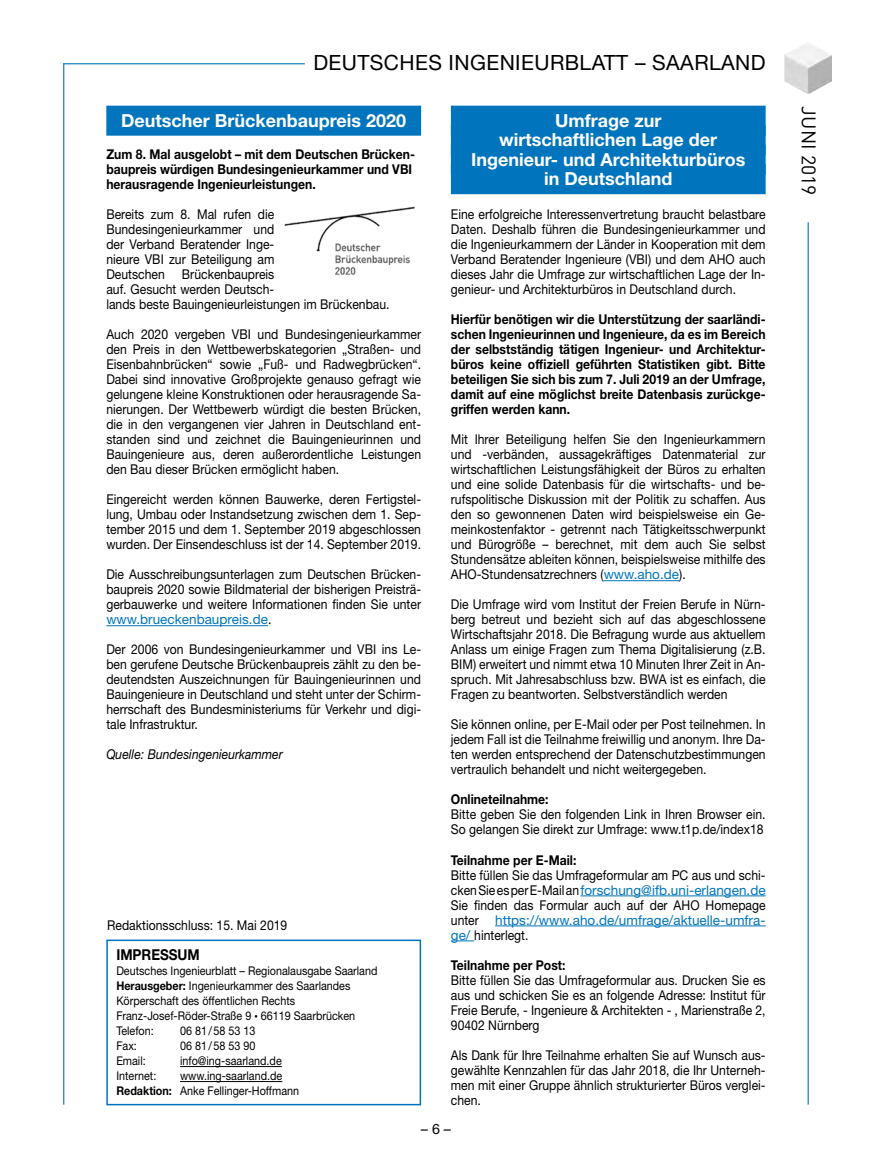
<style>
.page{position:relative;width:872px;height:1170px;background:#fff}
.page>*{position:absolute;margin:0;border:0;box-sizing:border-box;transform-origin:0 0}
.t1{font:21px "Helvetica Neue LT Std";letter-spacing:.02em;color:#000}
.t2{font:19.5px "DINOT";letter-spacing:.005em;color:#000}
.t3{font:700 18px/19.5px "Helvetica Neue LT Std";color:#fff;text-align:center}
.t4{font:700 15px "Helvetica Neue LT Std";color:#000;scale:.9 1}
.t5{font:14.25px "Helvetica Neue LT Std";color:#000}
.t6{font:13.5px/15px "Helvetica Neue LT Std";color:#000;text-align:justify;scale:.9 1}
.t7{font:700 13.5px/15px "Helvetica Neue LT Std";color:#000;scale:.9 1}
.t8{font:italic 13.5px "Helvetica Neue LT Std";color:#000;scale:.9 1}
.t9{font:12px/15px "Helvetica Neue LT Std";color:#000;scale:.9 1}
.s1{color:#0074bc}
.s2{font-weight:700}
.s3{font-size:7.5px}
</style>
<div class="page">
<hr style="left:807px;top:222px;width:1px;height:882px;background:#0074bc">
<hr style="left:63px;top:63px;width:1px;height:1041px;background:#0074bc">
<hr style="left:63px;top:63px;width:242px;height:1px;background:#0074bc">
<img style="left:784px;top:43px;width:48px;height:51px">
<hr style="left:180px;top:1066px;width:102px;height:1px;background:#000">
<hr style="left:180px;top:1081px;width:102px;height:1px;background:#000">
<div style="left:106px;top:939px;width:315px;height:166px;border:2px solid #0074bc"></div>
<div style="left:106px;top:106px;width:315px;height:30px;background:#0074bc"></div>
<hr style="left:106px;top:625px;width:162px;height:1px;background:#0074bc">
<div style="left:451px;top:106px;width:314px;height:30px;background:#0074bc"></div>
<div style="left:451px;top:125px;width:314px;height:30px;background:#0074bc"></div>
<div style="left:451px;top:145px;width:314px;height:30px;background:#0074bc"></div>
<div style="left:451px;top:164px;width:314px;height:30px;background:#0074bc"></div>
<hr style="left:603px;top:580px;width:76px;height:1px;background:#0074bc">
<hr style="left:580px;top:895px;width:185px;height:1px;background:#0074bc">
<hr style="left:495px;top:925px;width:270px;height:1px;background:#0074bc">
<svg style="left:451px;top:940px;width:23px;height:1px"></svg>
<img style="left:284px;top:206px;width:131px;height:70px">
<h1 class="t1" style="left:313px;top:50px;width:454px">DEUTSCHES INGENIEURBLATT – SAARLAND</h1>
<h3 class="t3" style="left:121px;top:110px;width:287px">Deutscher Brückenbaupreis 2020</h3>
<p class="t7" style="left:106px;top:146px;width:343px">Zum 8. Mal ausgelobt – mit dem Deutschen Brücken&shy;baupreis würdigen Bundesingenieurkammer und VBI herausragende Ingenieurleistungen.</p>
<p class="t6" style="left:106px;top:207px;width:188px">Bereits zum 8. Mal rufen die Bundesingenieurkammer und der Verband Beratender Inge&shy;nieure VBI zur Beteiligung am Deutschen</p>
<p class="t6" style="left:106px;top:267px;width:316px;text-align:left;text-indent:76px">Brückenbaupreis<br>auf. Gesucht werden Deutsch-<br>lands beste Bauingenieurleistungen im Brückenbau.</p>
<p class="t6" style="left:106px;top:327px;width:351px">Auch 2020 vergeben VBI und Bundesingenieurkammer den Preis in den Wettbewerbskategorien „Straßen- und Eisenbahnbrücken“ sowie „Fuß- und Radwegbrücken“.<br>Dabei sind innovative Großprojekte genauso gefragt wie gelungene kleine Konstruktionen oder herausragende Sa&shy;nierungen. Der Wettbewerb würdigt die besten Brücken, die in den vergangenen vier Jahren in Deutschland ent&shy;standen sind und zeichnet die Bauingenieurinnen und Bauingenieure aus, deren außerordentliche Leistungen den Bau dieser Brücken ermöglicht haben.</p>
<p class="t6" style="left:106px;top:492px;width:351px">Eingereicht werden können Bauwerke, deren Fertigstel&shy;lung, Umbau oder Instandsetzung zwischen dem 1. Sep&shy;tember 2015 und dem 1. September 2019 abgeschlossen wurden. Der Einsendeschluss ist der 14. September 2019.</p>
<p class="t6" style="left:106px;top:567px;width:351px">Die Ausschreibungsunterlagen zum Deutschen Brücken&shy;baupreis 2020 sowie Bildmaterial der bisherigen Preisträ&shy;gerbauwerke und weitere Informationen finden Sie unter <span class="s1">www.brueckenbaupreis.de</span>.</p>
<p class="t6" style="left:106px;top:642px;width:351px">Der 2006 von Bundesingenieurkammer und VBI ins Le&shy;ben gerufene Deutsche Brückenbaupreis zählt zu den be&shy;deutendsten Auszeichnungen für Bauingenieurinnen und Bauingenieure in Deutschland und steht unter der Schirm&shy;herrschaft des Bundesministeriums für Verkehr und digi&shy;tale Infrastruktur.</p>
<p class="t8" style="left:106px;top:746px;width:198px">Quelle: Bundesingenieurkammer</p>
<p class="t6" style="left:107px;top:917px;width:202px">Redaktionsschluss: 15. Mai 2019</p>
<p class="t4" style="left:116px;top:945px;width:94px">IMPRESSUM</p>
<p class="t9" style="left:116px;top:963px;width:292px">Deutsches Ingenieurblatt – Regionalausgabe Saarland <span class="s2">Herausgeber:</span> Ingenieurkammer des Saarlandes Körperschaft des öffentlichen Rechts Franz-Josef-Röder-Straße 9 <span class="s3">•</span> 66119 Saarbrücken Telefon:</p>
<p class="t9" style="left:180px;top:1023px;width:85px">06 81/58 53 13</p>
<p class="t9" style="left:116px;top:1038px;width:24px">Fax:</p>
<p class="t9" style="left:180px;top:1038px;width:85px">06 81/58 53 90</p>
<p class="t9" style="left:116px;top:1053px;width:34px">Email:</p>
<p class="t9" style="left:180px;top:1053px;width:114px">info@ing-saarland.de</p>
<p class="t9" style="left:116px;top:1068px;width:46px">Internet:</p>
<p class="t9" style="left:116px;top:1068px;width:205px;text-indent:64px">www.ing-saarland.de<br><span class="s2">Redaktion:</span> Anke Fellinger-Hoffmann</p>
<h3 class="t3" style="left:471px;top:110px;width:276px">Umfrage zur<br>wirtschaftlichen Lage der<br>Ingenieur- und Architekturbüros in Deutschland</h3>
<p class="t6" style="left:451px;top:207px;width:351px">Eine erfolgreiche Interessenvertretung braucht belastbare Daten. Deshalb führen die Bundesingenieurkammer und die Ingenieurkammern der Länder in Kooperation mit dem Verband Beratender Ingenieure (VBI) und dem AHO auch dieses Jahr die Umfrage zur wirtschaftlichen Lage der In&shy;genieur- und Architekturbüros in Deutschland durch.</p>
<p class="t7" style="left:451px;top:311px;width:351px;text-align:justify">Hierfür benötigen wir die Unterstützung der saarländi&shy;schen Ingenieurinnen und Ingenieure, da es im Bereich der selbstständig tätigen Ingenieur- und Architektur&shy;büros keine offiziell geführten Statistiken gibt. Bitte beteiligen Sie sich bis zum 7. Juli 2019 an der Umfrage, damit auf eine möglichst breite Datenbasis zurückge&shy;griffen werden kann.</p>
<p class="t6" style="left:451px;top:432px;width:351px">Mit Ihrer Beteiligung helfen Sie den Ingenieurkammern und -verbänden, aussagekräftiges Datenmaterial zur wirtschaftlichen Leistungsfähigkeit der Büros zu erhalten und eine solide Datenbasis für die wirtschafts- und be&shy;rufspolitische Diskussion mit der Politik zu schaffen. Aus den so gewonnenen Daten wird beispielsweise ein Ge&shy;meinkostenfaktor - getrennt nach Tätigkeitsschwerpunkt und Bürogröße – berechnet, mit dem auch Sie selbst Stundensätze ableiten können, beispielsweise mithilfe des AHO-Stundensatzrechners (<span class="s1">www.aho.de</span>).</p>
<p class="t6" style="left:451px;top:597px;width:351px">Die Umfrage wird vom Institut der Freien Berufe in Nürn&shy;berg betreut und bezieht sich auf das abgeschlossene Wirtschaftsjahr 2018. Die Befragung wurde aus aktuellem Anlass um einige Fragen zum Thema Digitalisierung (z.B.<br>BIM) erweitert und nimmt etwa 10 Minuten Ihrer Zeit in An&shy;spruch. Mit Jahresabschluss bzw. BWA ist es einfach, die Fragen zu beantworten. Selbstverständlich werden</p>
<p class="t6" style="left:451px;top:717px;width:351px">Sie können online, per E-Mail oder per Post teilnehmen. In jedem Fall ist die Teilnahme freiwillig und anonym. Ihre Da&shy;ten werden entsprechend der Datenschutzbestimmungen vertraulich behandelt und nicht weitergegeben.</p>
<p class="t7" style="left:451px;top:791px;width:110px">Onlineteilnahme:</p>
<p class="t6" style="left:451px;top:807px;width:351px">Bitte geben Sie den folgenden Link in Ihren Browser ein.<br>So gelangen Sie direkt zur Umfrage: www.t1p.de/index18</p>
<p class="t7" style="left:451px;top:851px;width:141px">Teilnahme per E-Mail:</p>
<p class="t6" style="left:451px;top:867px;width:351px">Bitte füllen Sie das Umfrageformular am PC aus und schi&shy;cken Sie es per E-Mail an <span class="s1">forschung@ifb.uni-erlangen.de </span>Sie finden das Formular auch auf der AHO Homepage unter <span class="s1">https://www.aho.de/umfrage/aktuelle-umfra&shy;ge/</span> hinterlegt.</p>
<p class="t7" style="left:451px;top:956px;width:129px">Teilnahme per Post:</p>
<p class="t6" style="left:451px;top:972px;width:351px">Bitte füllen Sie das Umfrageformular aus. Drucken Sie es aus und schicken Sie es an folgende Adresse: Institut für Freie Berufe, - Ingenieure &amp; Architekten - , Marienstraße 2, 90402 Nürnberg</p>
<p class="t6" style="left:451px;top:1047px;width:351px">Als Dank für Ihre Teilnahme erhalten Sie auf Wunsch aus&shy;gewählte Kennzahlen für das Jahr 2018, die Ihr Unterneh&shy;men mit einer Gruppe ähnlich strukturierter Büros verglei&shy;chen.</p>
<p class="t5" style="left:421px;top:1120px;width:32px">– 6 –</p>
<h2 class="t2" style="left:821px;top:106px;width:90px;rotate:90deg">JUNI 2019</h2>
</div>
